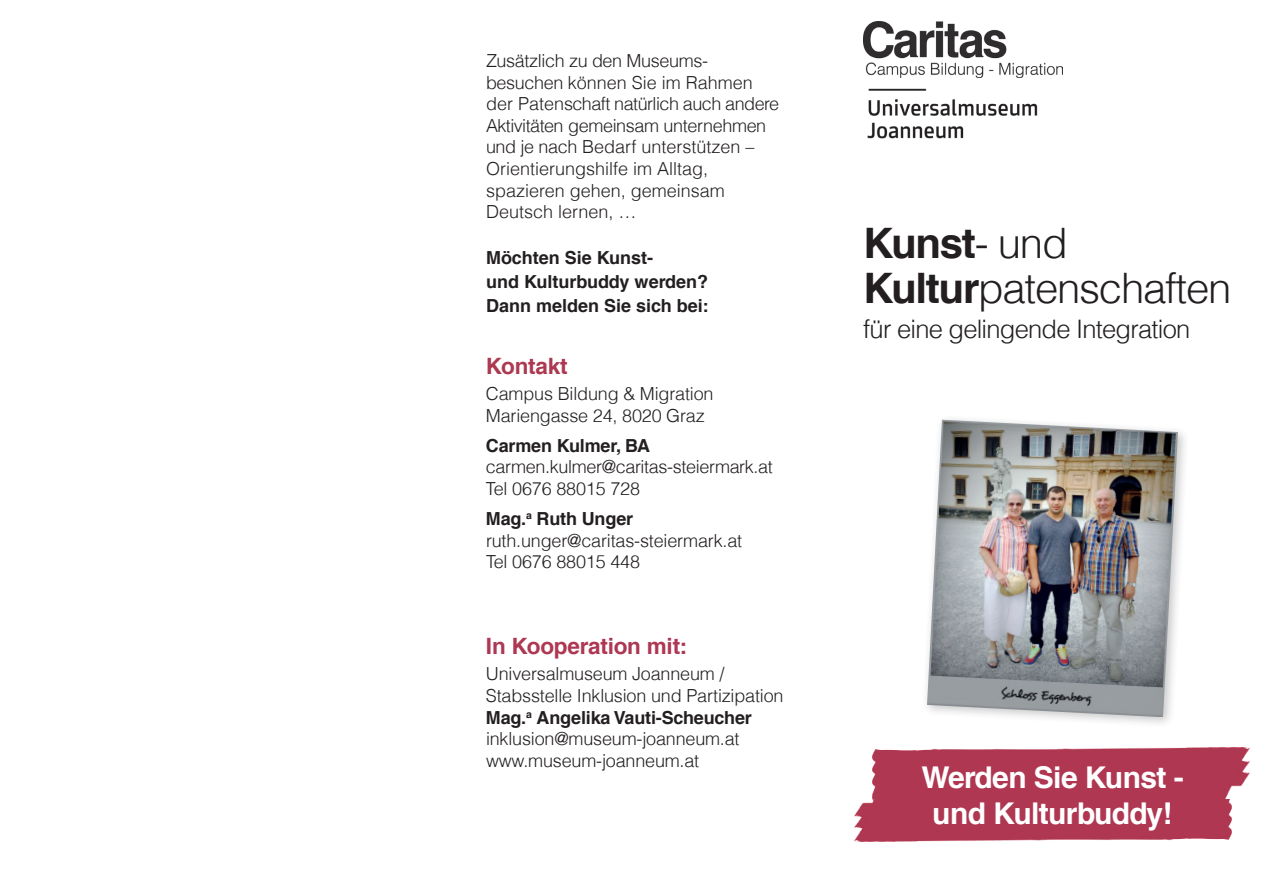
<style>
.page{position:relative;width:1263px;height:893px;background:#fff}
.page>*{position:absolute;margin:0;border:0;box-sizing:border-box;transform-origin:0 0}
.t1{font:300 42px/45px "Helvetica LT Com";letter-spacing:-.03em;color:#231f20}
.t2{font:700 30px/36px "Helvetica LT Com";letter-spacing:-.02em;color:#fff;text-align:center}
.t3{font:300 25.5px "Helvetica LT Com";letter-spacing:-.03em;color:#231f20}
.t4{font:700 22.5px "Helvetica LT Com";letter-spacing:-.01em;color:#ae3753}
.t5{font:700 22.5px "Helvetica LT Com";letter-spacing:-.01em;color:#ad3951}
.t6{font:300 18px/21.6px "Helvetica LT Com";letter-spacing:-.01em;color:#231f20}
.t7{font:700 18px/24px "Helvetica LT Com";color:#231f20}
.s1{font-weight:700}
</style>
<div class="page">
<div style="left:873px;top:748px;width:377px;height:59px;background:#af3752"></div>
<div style="left:854px;top:800px;width:377px;height:41px;background:#af3752"></div>
<img style="left:867px;top:88px;width:171px;height:51px">
<img style="left:863px;top:21px;width:199px;height:57px">
<div style="left:921px;top:414px;width:269px;height:315px;background:#231f20;opacity:.25"></div>
<img style="left:927px;top:420px;width:251px;height:297px">
<p class="t6" style="left:486px;top:50px;width:295px">Zusätzlich zu den Museums&shy;besuchen können Sie im Rahmen der Patenschaft natürlich auch andere<br>Aktivitäten gemeinsam unternehmen und je nach Bedarf unterstützen –<br>Orientierungshilfe im Alltag, spazieren gehen, gemeinsam<br>Deutsch lernen, …</p>
<p class="t7" style="left:486px;top:245px;width:224px">Möchten Sie Kunst-<br>und Kulturbuddy werden?<br>Dann melden Sie sich bei:</p>
<p class="t5" style="left:486px;top:353px;width:83px">Kontakt</p>
<p class="t6" style="left:486px;top:383px;width:229px">Campus Bildung &amp; Migration<br>Mariengasse 24, 8020 Graz</p>
<p class="t7" style="left:486px;top:434px;width:166px">Carmen Kulmer, BA</p>
<p class="t6" style="left:486px;top:456px;width:288px">carmen.kulmer@caritas-steiermark.at<br>Tel 0676 88015 728</p>
<p class="t6" style="left:486px;top:508px;width:258px"><span class="s1">Mag.</span><sup>a</sup> <span class="s1">Ruth Unger </span>ruth.unger@caritas-steiermark.at<br>Tel 0676 88015 448</p>
<p class="t4" style="left:486px;top:633px;width:203px">In Kooperation mit:</p>
<p class="t6" style="left:486px;top:663px;width:299px">Universalmuseum Joanneum /<br>Stabsstelle Inklusion und Partizipation<br><span class="s1">Mag.</span><sup>a</sup> <span class="s1">Angelika Vauti-Scheucher </span>inklusion@museum-joanneum.at www.museum-joanneum.at</p>
<h1 class="t1" style="left:863px;top:220px;width:370px"><span class="s1">Kunst</span>- und<br><span class="s1">Kultur</span>patenschaften</h1>
<h3 class="t3" style="left:863px;top:313px;width:329px">für eine gelingende Integration</h3>
<h2 class="t2" style="left:921px;top:759px;width:264px">Werden Sie Kunst - und Kulturbuddy!</h2>
</div>
